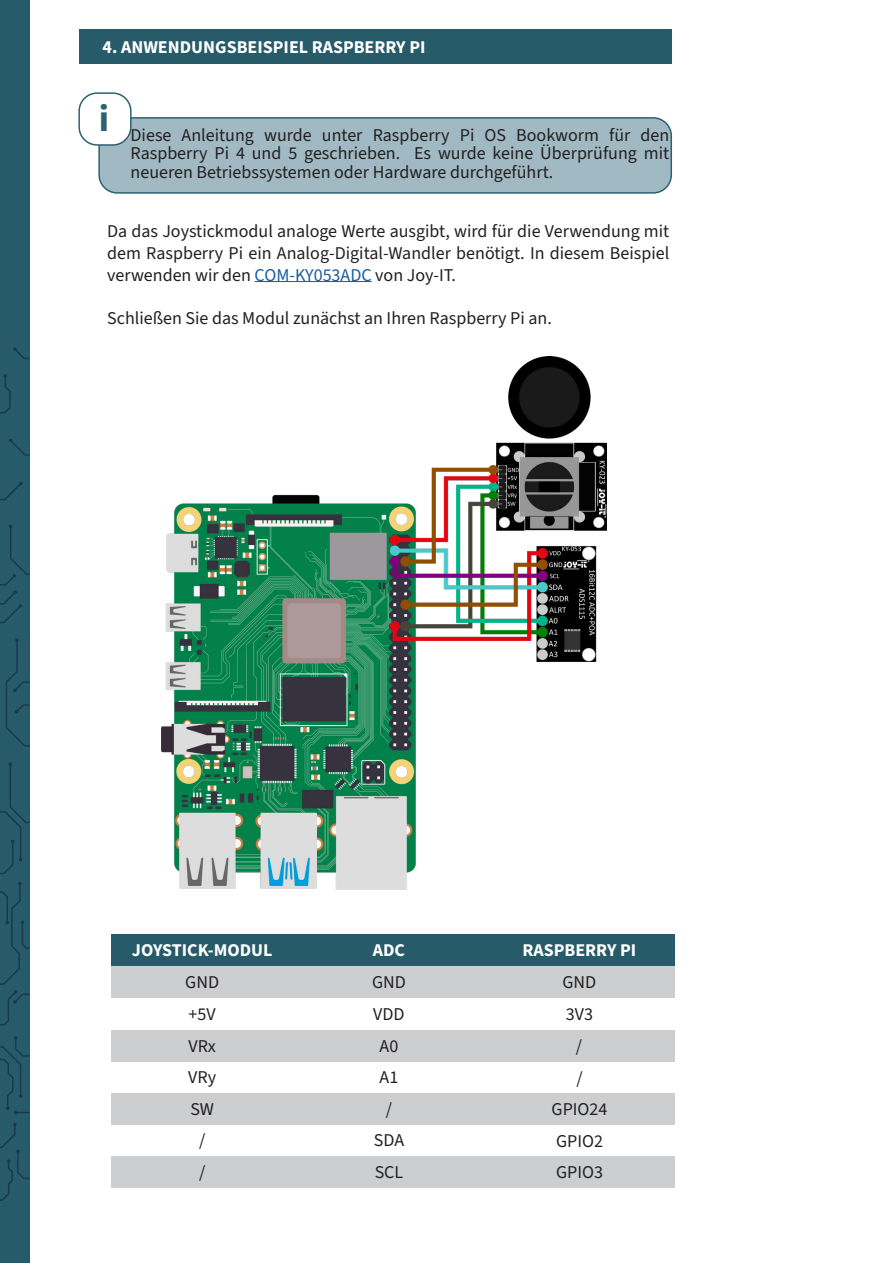
<style>
.page{position:relative;width:893px;height:1263px;background:#fff}
.page>*{position:absolute;margin:0;border:0;box-sizing:border-box;transform-origin:0 0}
.t1{font:700 37.5px "Source Sans 3";color:#2c616f}
.Pa1{font:18px/21.6px "Source Sans 3";color:#231f20;text-align:justify}
.t2{font:700 18px "Source Sans 3";color:#fff}
.s1{color:#175d9e}
</style>
<div class="page">
<div style="left:111px;top:1157px;width:563px;height:31px;background:#cccecf"></div>
<div style="left:111px;top:1093px;width:563px;height:31px;background:#cccecf"></div>
<div style="left:0;top:0;width:30px;height:1263px;background:#275b6a"></div>
<svg style="left:0;top:1122px;width:30px;height:79px"></svg>
<svg style="left:0;top:1036px;width:30px;height:78px"></svg>
<svg style="left:0;top:882px;width:30px;height:144px"></svg>
<svg style="left:0;top:762px;width:30px;height:112px"></svg>
<svg style="left:5px;top:638px;width:25px;height:109px"></svg>
<svg style="left:0;top:525px;width:30px;height:99px"></svg>
<svg style="left:0;top:482px;width:23px;height:19px"></svg>
<svg style="left:9px;top:438px;width:21px;height:18px"></svg>
<svg style="left:0;top:374px;width:11px;height:40px"></svg>
<svg style="left:13px;top:347px;width:17px;height:12px"></svg>
<hr style="left:255px;top:281px;width:117px;height:1px;background:#175d9e">
<div style="left:80px;top:30px;width:592px;height:34px;background:#275b6a"></div>
<div style="left:99px;top:118px;width:572px;height:75px;background:#a0b9c2;border-radius:18px"></div>
<div style="left:98px;top:117px;width:574px;height:77px;border:2px solid #2c616f;border-radius:18px"></div>
<div style="left:79px;top:93px;width:52px;height:52px;background:#fff;border-radius:18px"></div>
<div style="left:78px;top:92px;width:54px;height:54px;border:2px solid #2c616f;border-radius:18px"></div>
<div style="left:111px;top:1030px;width:564px;height:32px;background:#cccecf"></div>
<div style="left:111px;top:966px;width:564px;height:32px;background:#cccecf"></div>
<div style="left:111px;top:934px;width:564px;height:32px;background:#275b6a"></div>
<img style="left:161px;top:357px;width:446px;height:533px">
<p class="t2" style="left:103px;top:35px;width:324px">4. ANWENDUNGSBEISPIEL RASPBERRY PI</p>
<p class="t1" style="left:99px;top:94px;width:12px">i</p>
<p class="Pa1" style="left:131px;top:126px;width:540px;line-height:18.1px">Diese Anleitung wurde unter Raspberry Pi OS Bookworm für den Raspberry Pi 4 und 5 geschrieben. Es wurde keine Überprüfung mit neueren Betriebssystemen oder Hardware durchgeführt.</p>
<p class="Pa1" style="left:107px;top:221px;width:564px">Da das Joystickmodul analoge Werte ausgibt, wird für die Verwendung mit dem Raspberry Pi ein Analog-Digital-Wandler benötigt. In diesem Beispiel verwenden wir den <span class="s1">COM-KY053ADC</span> von Joy-IT.</p>
<p class="Pa1" style="left:107px;top:307px;width:446px">Schließen Sie das Modul zunächst an Ihren Raspberry Pi an.</p>
<p class="t2" style="left:132px;top:938px;width:142px">JOYSTICK-MODUL</p>
<p class="t2" style="left:522px;top:938px;width:115px">RASPBERRY PI</p>
<p class="Pa1" style="left:185px;top:971px;width:35px">GND</p>
<p class="Pa1" style="left:189px;top:1003px;width:29px">+5V</p>
<p class="t2" style="left:373px;top:938px;width:34px">ADC</p>
<p class="Pa1" style="left:372px;top:971px;width:35px">GND</p>
<p class="Pa1" style="left:373px;top:1003px;width:33px">VDD</p>
<p class="Pa1" style="left:380px;top:1035px;width:20px">A0</p>
<p class="Pa1" style="left:562px;top:971px;width:35px">GND</p>
<p class="Pa1" style="left:566px;top:1003px;width:29px">3V3</p>
<p class="Pa1" style="left:576px;top:1035px;width:8px">/</p>
<p class="Pa1" style="left:189px;top:1035px;width:29px">VRx</p>
<p class="Pa1" style="left:576px;top:1067px;width:8px">/</p>
<p class="Pa1" style="left:552px;top:1098px;width:57px">GPIO24</p>
<p class="Pa1" style="left:556px;top:1130px;width:48px">GPIO2</p>
<p class="Pa1" style="left:188px;top:1066px;width:29px">VRy</p>
<p class="Pa1" style="left:190px;top:1098px;width:25px">SW</p>
<p class="Pa1" style="left:380px;top:1066px;width:20px">A1</p>
<p class="Pa1" style="left:386px;top:1098px;width:8px">/</p>
<p class="Pa1" style="left:374px;top:1130px;width:32px">SDA</p>
<p class="Pa1" style="left:375px;top:1161px;width:30px">SCL</p>
<p class="Pa1" style="left:199px;top:1130px;width:8px">/</p>
<p class="Pa1" style="left:199px;top:1161px;width:8px">/</p>
<p class="Pa1" style="left:556px;top:1161px;width:48px">GPIO3</p>
</div>
